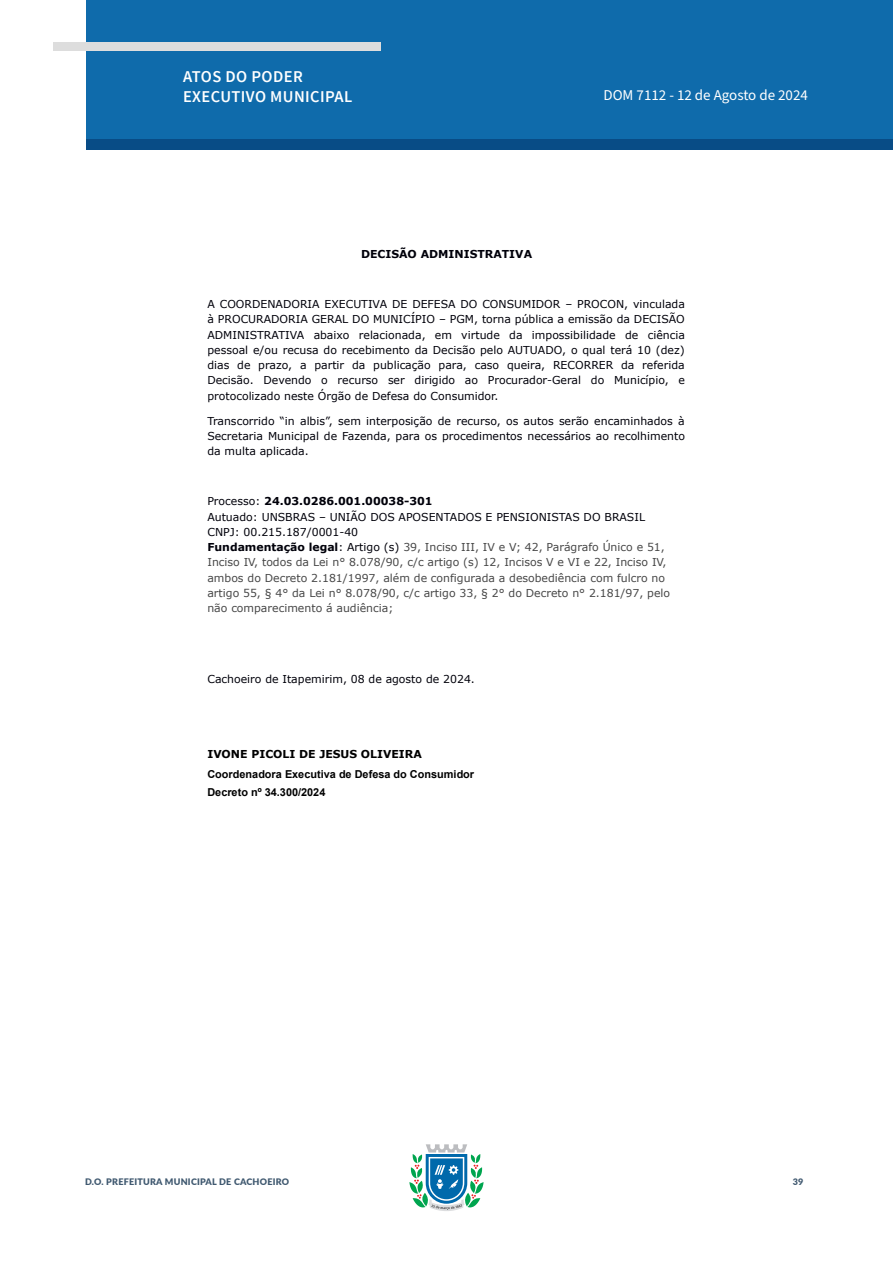
<style>
.page{position:relative;width:893px;height:1263px;background:#fff}
.page>*{position:absolute;margin:0;border:0;box-sizing:border-box;transform-origin:0 0}
.t1{font:600 16.5px/19.8px "Source Sans Pro";letter-spacing:.025em;color:#fff}
.t2{font:15px "Source Sans Pro";color:#fff}
.t3{font:10.95px/15.3px "Verdana";color:#00000a;text-align:justify}
.t4{font:10.95px/15.3px "Verdana";color:#474747}
.t5{font:700 10.95px/18.8px "Arial";color:#000}
.t6{font:700 10.95px "Verdana";color:#000}
.t7{font:700 10.95px "Verdana";color:#00000a}
.t8{font:900 9px "Lato";letter-spacing:.025em;color:#405970}
.s1{color:#00000a}
.s2{font-weight:700;color:#00000a}
</style>
<div class="page">
<svg style="left:409px;top:1144px;width:75px;height:67px"></svg>
<div style="left:86px;top:0;width:807px;height:140px;background:#0f6bab"></div>
<div style="left:87px;top:140px;width:806px;height:10px;background:#084c86"></div>
<div style="left:53px;top:42px;width:328px;height:9px;background:#ddd"></div>
<h1 class="t1" style="left:183px;top:67px;width:171px">ATOS DO PODER<br>EXECUTIVO MUNICIPAL</h1>
<p class="t7" style="left:361px;top:247px;width:173px">DECISÃO ADMINISTRATIVA</p>
<p class="t2" style="left:603px;top:85px;width:206px">DOM 7112 - 12 de Agosto de 2024</p>
<p class="t3" style="left:207px;top:296px;width:479px">A COORDENADORIA EXECUTIVA DE DEFESA DO CONSUMIDOR – PROCON, vinculada à PROCURADORIA GERAL DO MUNICÍPIO – PGM, torna pública a emissão da DECISÃO ADMINISTRATIVA abaixo relacionada, em virtude da impossibilidade de ciência pessoal e/ou recusa do recebimento da Decisão pelo AUTUADO, o qual terá 10 (dez) dias de prazo, a partir da publicação para, caso queira, RECORRER da referida Decisão. Devendo o recurso ser dirigido ao Procurador-Geral do Município, e protocolizado neste Órgão de Defesa do Consumidor.</p>
<p class="t3" style="left:207px;top:413px;width:479px">Transcorrido “in albis”, sem interposição de recurso, os autos serão encaminhados à Secretaria Municipal de Fazenda, para os procedimentos necessários ao recolhimento da multa aplicada.</p>
<p class="t4" style="left:207px;top:493px;width:464px"><span class="s1">Processo:</span> <span class="s2">24.03.0286.001.00038-301<br></span><span class="s1">Autuado: UNSBRAS – UNIÃO DOS APOSENTADOS E PENSIONISTAS DO BRASIL CNPJ: 00.215.187/0001-40<br></span><span class="s2">Fundamentação legal</span><span class="s1">: Artigo (s)</span> 39, Inciso III, IV e V; 42, Parágrafo Único e 51, Inciso IV, todos da Lei n° 8.078/90, c/c artigo (s) 12, Incisos V e VI e 22, Inciso IV, ambos do Decreto 2.181/1997, além de configurada a desobediência com fulcro no artigo 55, § 4° da Lei n° 8.078/90, c/c artigo 33, § 2° do Decreto n° 2.181/97, pelo não comparecimento á audiência;</p>
<p class="t3" style="left:207px;top:671px;width:269px">Cachoeiro de Itapemirim, 08 de agosto de 2024.</p>
<p class="t6" style="left:207px;top:748px;width:216px">IVONE PICOLI DE JESUS OLIVEIRA</p>
<p class="t5" style="left:207px;top:764px;width:268px">Coordenadora Executiva de Defesa do Consumidor<br>Decreto nº 34.300/2024</p>
<p class="t8" style="left:85px;top:1175px;width:206px">D.O. PREFEITURA MUNICIPAL DE CACHOEIRO</p>
<p class="t8" style="left:793px;top:1175px;width:12px">39</p>
</div>
